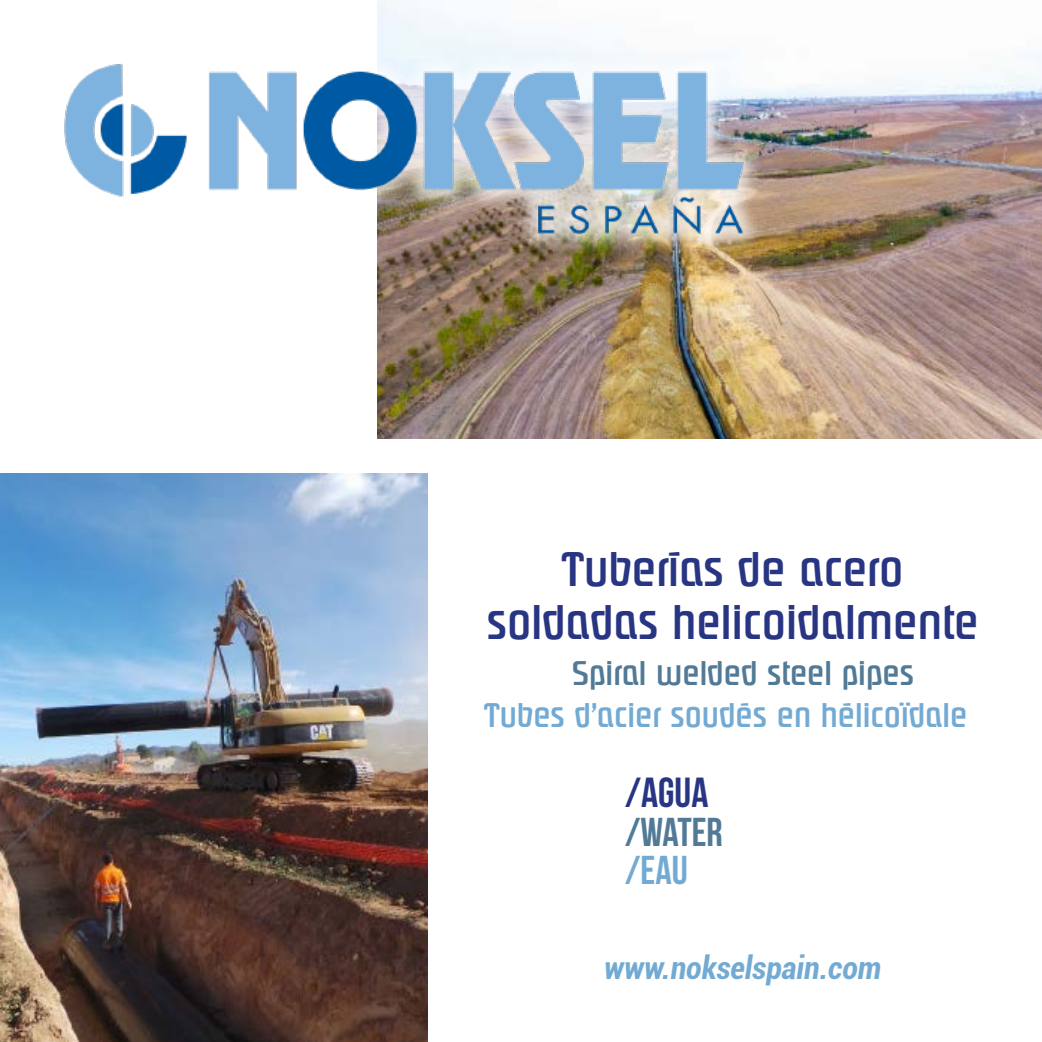
<style>
.page{position:relative;width:1042px;height:1042px;background:#fff}
.page>*{position:absolute;margin:0;border:0;box-sizing:border-box;transform-origin:0 0}
.t1{font:500 47.25px/52.5px "Pasadena";color:#283583;text-align:center}
.t2{font:42px "Bebas Neue";color:#283583}
.t3{font:40.25px "Bebas Neue";letter-spacing:-.005em;color:#527a96}
.t4{font:40.25px "Bebas Neue";color:#73aad3}
.t5{font:500 33.25px "Pasadena";color:#73aad3}
.t6{font:500 33.25px "Pasadena";color:#527a96}
.t7{font:italic 700 condensed 31.5px "Roboto";color:#73aad3}
</style>
<div class="page">
<img style="left:377px;top:0;width:665px;height:438px">
<div style="left:41px;top:40px;width:724px;height:216px;background:#fff;opacity:.75"></div>
<img style="left:63px;top:63px;width:681px;height:170px">
<img style="left:0;top:473px;width:427px;height:569px">
<p class="t1" style="left:487px;top:544px;width:493px">Tuberías de acero soldadas helicoidalmente</p>
<p class="t6" style="left:572px;top:654px;width:343px">Spiral welded steel pipes</p>
<p class="t5" style="left:484px;top:696px;width:485px">Tubes d’acier soudés en hélicoïdale</p>
<p class="t2" style="left:625px;top:769px;width:85px">/AGUA</p>
<p class="t3" style="left:625px;top:810px;width:99px">/WATER</p>
<p class="t4" style="left:625px;top:848px;width:64px">/EAU</p>
<p class="t7" style="left:604px;top:945px;width:279px">www.nokselspain.com</p>
</div>
